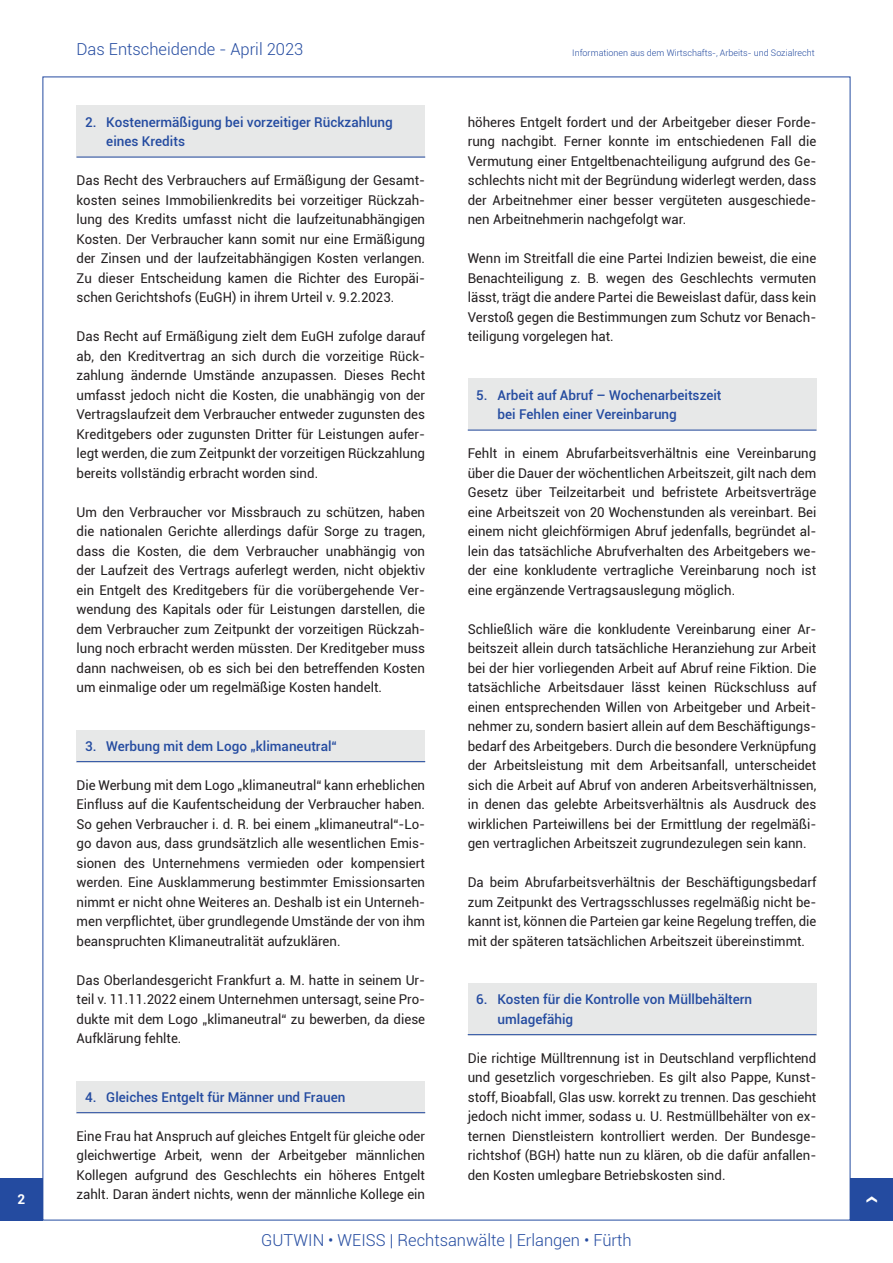
<style>
.page{position:relative;width:893px;height:1263px;background:#fff}
.page>*{position:absolute;margin:0;border:0;box-sizing:border-box;transform-origin:0 0}
.t1{font:700 27px "Roboto";color:#fff}
.t2{font:300 16.5px "Roboto";color:#244ba0}
.t3{font:13.5px/19.5px "Roboto";color:#231f20;text-align:justify}
.t4{font:500 13.5px/19.5px "Roboto";color:#244ba0}
.t5{font:700 13.5px "Roboto";color:#fff}
.t6{font:300 9px "Roboto";color:#244ba0}
</style>
<div class="page">
<div style="left:0;top:1178px;width:43px;height:42px;background:#244ba0"></div>
<div style="left:850px;top:1178px;width:43px;height:42px;background:#244ba0"></div>
<div style="left:77px;top:106px;width:348px;height:52px;background:#e7e8e8"></div>
<hr style="left:77px;top:157px;width:348px;height:1px;background:#244ba0">
<div style="left:77px;top:730px;width:348px;height:32px;background:#e7e8e8"></div>
<hr style="left:77px;top:761px;width:348px;height:1px;background:#244ba0">
<div style="left:77px;top:1081px;width:348px;height:32px;background:#e7e8e8"></div>
<hr style="left:77px;top:1112px;width:348px;height:1px;background:#244ba0">
<div style="left:468px;top:379px;width:348px;height:52px;background:#e7e8e8"></div>
<hr style="left:468px;top:430px;width:348px;height:1px;background:#244ba0">
<div style="left:468px;top:983px;width:348px;height:52px;background:#e7e8e8"></div>
<hr style="left:468px;top:1034px;width:348px;height:1px;background:#244ba0">
<p class="t2" style="left:77px;top:38px;width:228px">Das Entscheidende - April 2023</p>
<p class="t6" style="left:572px;top:46px;width:244px">Informationen aus dem Wirtschafts-, Arbeits- und Sozialrecht</p>
<p class="t3" style="left:468px;top:111px;width:350px">höheres Entgelt fordert und der Arbeitgeber dieser Forde&shy;rung nachgibt. Ferner konnte im entschiedenen Fall die Vermutung einer Entgeltbenachteiligung aufgrund des Ge&shy;schlechts nicht mit der Begründung widerlegt werden, dass der Arbeitnehmer einer besser vergüteten ausgeschiede&shy;nen Arbeitnehmerin nachgefolgt war.</p>
<p class="t3" style="left:468px;top:248px;width:350px">Wenn im Streitfall die eine Partei Indizien beweist, die eine Benachteiligung z. B. wegen des Geschlechts vermuten lässt, trägt die andere Partei die Beweislast dafür, dass kein Verstoß gegen die Bestimmungen zum Schutz vor Benach&shy;teiligung vorgelegen hat.</p>
<p class="t4" style="left:106px;top:111px;width:288px;text-indent:-21px">2. Kostenermäßigung bei vorzeitiger Rückzahlung eines Kredits</p>
<p class="t3" style="left:77px;top:170px;width:350px">Das Recht des Verbrauchers auf Ermäßigung der Gesamt&shy;kosten seines Immobilienkredits bei vorzeitiger Rückzah&shy;lung des Kredits umfasst nicht die laufzeitunabhängigen Kosten. Der Verbraucher kann somit nur eine Ermäßigung der Zinsen und der laufzeitabhängigen Kosten verlangen.<br>Zu dieser Entscheidung kamen die Richter des Europäi&shy;schen Gerichtshofs (EuGH) in ihrem Urteil v. 9.2.2023.</p>
<p class="t3" style="left:77px;top:326px;width:350px">Das Recht auf Ermäßigung zielt dem EuGH zufolge darauf ab, den Kreditvertrag an sich durch die vorzeitige Rück&shy;zahlung ändernde Umstände anzupassen. Dieses Recht umfasst jedoch nicht die Kosten, die unabhängig von der Vertragslaufzeit dem Verbraucher entweder zugunsten des Kreditgebers oder zugunsten Dritter für Leistungen aufer&shy;legt werden, die zum Zeitpunkt der vorzeitigen Rückzahlung bereits vollständig erbracht worden sind.</p>
<p class="t3" style="left:77px;top:501px;width:350px">Um den Verbraucher vor Missbrauch zu schützen, haben die nationalen Gerichte allerdings dafür Sorge zu tragen, dass die Kosten, die dem Verbraucher unabhängig von der Laufzeit des Vertrags auferlegt werden, nicht objektiv ein Entgelt des Kreditgebers für die vorübergehende Ver&shy;wendung des Kapitals oder für Leistungen darstellen, die dem Verbraucher zum Zeitpunkt der vorzeitigen Rückzah&shy;lung noch erbracht werden müssten. Der Kreditgeber muss dann nachweisen, ob es sich bei den betreffenden Kosten um einmalige oder um regelmäßige Kosten handelt.</p>
<p class="t4" style="left:497px;top:384px;width:226px;text-indent:-21px">5. Arbeit auf Abruf – Wochenarbeitszeit bei Fehlen einer Vereinbarung</p>
<p class="t3" style="left:468px;top:443px;width:350px">Fehlt in einem Abrufarbeitsverhältnis eine Vereinbarung über die Dauer der wöchentlichen Arbeitszeit, gilt nach dem Gesetz über Teilzeitarbeit und befristete Arbeitsverträge eine Arbeitszeit von 20 Wochenstunden als vereinbart. Bei einem nicht gleichförmigen Abruf jedenfalls, begründet al&shy;lein das tatsächliche Abrufverhalten des Arbeitgebers we&shy;der eine konkludente vertragliche Vereinbarung noch ist eine ergänzende Vertragsauslegung möglich.</p>
<p class="t3" style="left:468px;top:618px;width:350px">Schließlich wäre die konkludente Vereinbarung einer Ar&shy;beitszeit allein durch tatsächliche Heranziehung zur Arbeit bei der hier vorliegenden Arbeit auf Abruf reine Fiktion. Die tatsächliche Arbeitsdauer lässt keinen Rückschluss auf einen entsprechenden Willen von Arbeitgeber und Arbeit&shy;nehmer zu, sondern basiert allein auf dem Beschäftigungs&shy;bedarf des Arbeitgebers. Durch die besondere Verknüpfung der Arbeitsleistung mit dem Arbeitsanfall, unterscheidet sich die Arbeit auf Abruf von anderen Arbeitsverhältnissen, in denen das gelebte Arbeitsverhältnis als Ausdruck des wirklichen Parteiwillens bei der Ermittlung der regelmäßi&shy;gen vertraglichen Arbeitszeit zugrundezulegen sein kann.</p>
<p class="t3" style="left:468px;top:872px;width:350px">Da beim Abrufarbeitsverhältnis der Beschäftigungsbedarf zum Zeitpunkt des Vertragsschlusses regelmäßig nicht be&shy;kannt ist, können die Parteien gar keine Regelung treffen, die mit der späteren tatsächlichen Arbeitszeit übereinstimmt.</p>
<p class="t4" style="left:85px;top:735px;width:253px">3. Werbung mit dem Logo „klimaneutral“</p>
<p class="t3" style="left:77px;top:774px;width:350px">Die Werbung mit dem Logo „klimaneutral“ kann erheblichen Einfluss auf die Kaufentscheidung der Verbraucher haben.<br>So gehen Verbraucher i. d. R. bei einem „klimaneutral“-Lo&shy;go davon aus, dass grundsätzlich alle wesentlichen Emis&shy;sionen des Unternehmens vermieden oder kompensiert werden. Eine Ausklammerung bestimmter Emissionsarten nimmt er nicht ohne Weiteres an. Deshalb ist ein Unterneh&shy;men verpflichtet, über grundlegende Umstände der von ihm beanspruchten Klimaneutralität aufzuklären.</p>
<p class="t3" style="left:77px;top:969px;width:350px">Das Oberlandesgericht Frankfurt a. M. hatte in seinem Ur&shy;teil v. 11.11.2022 einem Unternehmen untersagt, seine Pro&shy;dukte mit dem Logo „klimaneutral“ zu bewerben, da diese Aufklärung fehlte.</p>
<p class="t4" style="left:497px;top:989px;width:256px;text-indent:-21px">6. Kosten für die Kontrolle von Müllbehältern umlagefähig</p>
<p class="t3" style="left:468px;top:1047px;width:350px">Die richtige Mülltrennung ist in Deutschland verpflichtend und gesetzlich vorgeschrieben. Es gilt also Pappe, Kunst&shy;stoff, Bioabfall, Glas usw. korrekt zu trennen. Das geschieht jedoch nicht immer, sodass u. U. Restmüllbehälter von ex&shy;ternen Dienstleistern kontrolliert werden. Der Bundesge&shy;richtshof (BGH) hatte nun zu klären, ob die dafür anfallen&shy;den Kosten umlegbare Betriebskosten sind.</p>
<p class="t4" style="left:85px;top:1086px;width:262px">4. Gleiches Entgelt für Männer und Frauen</p>
<p class="t3" style="left:77px;top:1125px;width:350px">Eine Frau hat Anspruch auf gleiches Entgelt für gleiche oder gleichwertige Arbeit, wenn der Arbeitgeber männlichen Kollegen aufgrund des Geschlechts ein höheres Entgelt zahlt. Daran ändert nichts, wenn der männliche Kollege ein</p>
<p class="t5" style="left:17px;top:1190px;width:9px">2</p>
<h1 class="t1" style="left:893px;top:1195px;width:10px;rotate:90deg">‹</h1>
<p class="t2" style="left:261px;top:1228px;width:372px">GUTWIN • WEISS | Rechtsanwälte | Erlangen • Fürth</p>
</div>
